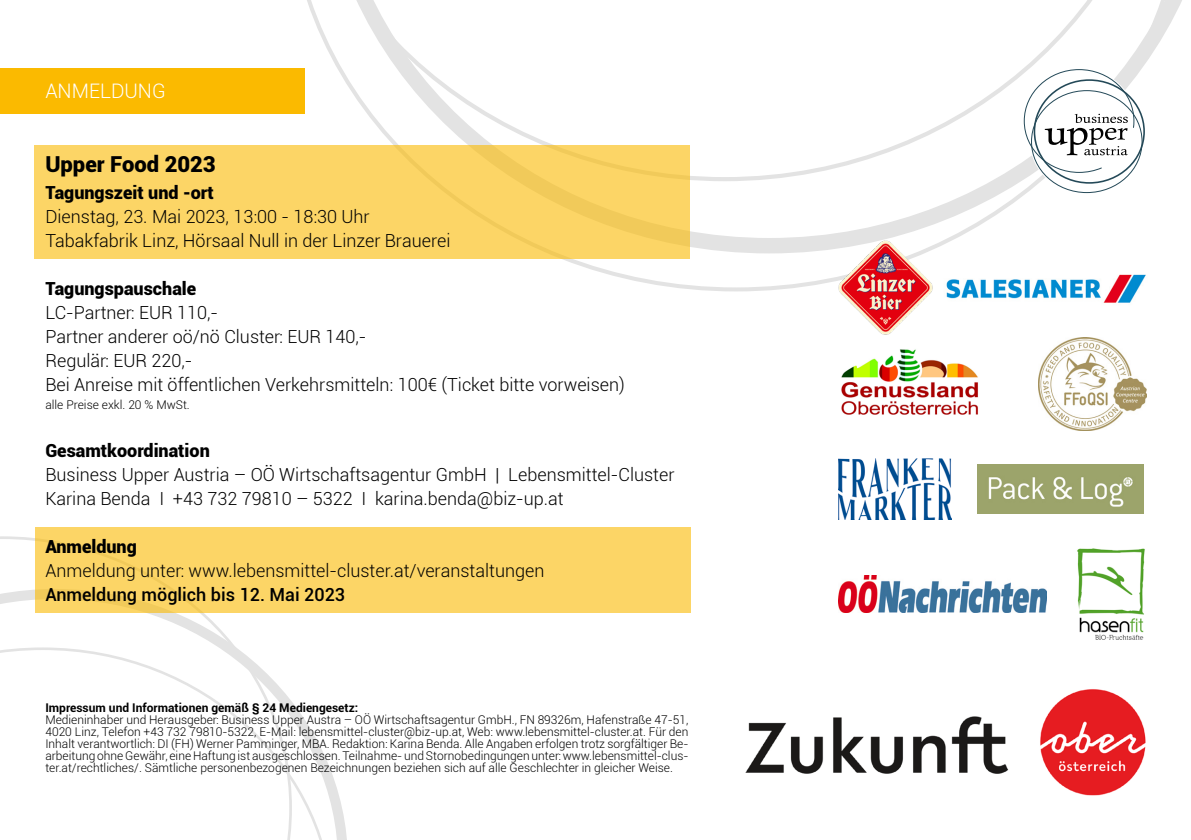
<style>
.page{position:relative;width:1191px;height:840px;background:#fff}
.page>*{position:absolute;margin:0;border:0;box-sizing:border-box;transform-origin:0 0}
.t1{font:900 22px "Roboto";color:#000}
.Reiter{font:300 20px "Roboto";color:#fff}
.t2{font:300 18px/24px "Roboto";color:#000}
.t3{font:900 18px "Roboto";color:#000}
.t4{font:500 18px "Roboto";color:#000}
.Kleingedrucktes{font:300 12px/12px "Roboto";color:#000;text-align:justify}
.Kleingedrucktes-2{font:700 12px "Roboto";color:#000}
.s1{font-weight:900}
</style>
<div class="page">
<svg style="left:292px;top:612px;width:56px;height:227px"></svg>
<svg style="left:292px;top:647px;width:42px;height:192px"></svg>
<svg style="left:0;top:536px;width:292px;height:303px"></svg>
<svg style="left:563px;top:0;width:619px;height:291px"></svg>
<svg style="left:278px;top:0;width:893px;height:181px"></svg>
<svg style="left:1031px;top:91px;width:111px;height:101px"></svg>
<svg style="left:1021px;top:67px;width:116px;height:108px"></svg>
<div style="left:35px;top:527px;width:656px;height:85px;background:#fcd566"></div>
<div style="left:34px;top:145px;width:656px;height:114px;background:#fcd566"></div>
<hr style="left:1190px;top:588px;width:1px;height:45px;background:#fbba00">
<div style="left:0;top:68px;width:304px;height:45px;background:#fbba00"></div>
<img style="left:745px;top:689px;width:401px;height:107px">
<img style="left:1077px;top:548px;width:68px;height:91px">
<img style="left:977px;top:464px;width:166px;height:49px">
<img style="left:1038px;top:337px;width:108px;height:93px">
<img style="left:936px;top:263px;width:222px;height:40px">
<img style="left:838px;top:575px;width:208px;height:37px">
<img style="left:838px;top:458px;width:113px;height:61px">
<img style="left:841px;top:349px;width:137px;height:66px">
<img style="left:834px;top:237px;width:102px;height:98px">
<p class="Reiter" style="left:45px;top:77px;width:122px">ANMELDUNG</p>
<p class="t1" style="left:45px;top:148px;width:172px">Upper Food 2023</p>
<p class="t3" style="left:45px;top:180px;width:170px">Tagungszeit und -ort</p>
<p class="t2" style="left:45px;top:204px;width:326px">Dienstag, 23. Mai 2023, 13:00 - 18:30 Uhr</p>
<p class="t2" style="left:45px;top:228px;width:406px">Tabakfabrik Linz, Hörsaal Null in der Linzer Brauerei</p>
<p class="t3" style="left:45px;top:276px;width:152px">Tagungspauschale</p>
<p class="t2" style="left:45px;top:300px;width:174px">LC-Partner: EUR 110,-</p>
<p class="t2" style="left:45px;top:324px;width:323px">Partner anderer oö/nö Cluster: EUR 140,-</p>
<p class="t2" style="left:45px;top:348px;width:149px">Regulär: EUR 220,-</p>
<p class="t2" style="left:45px;top:372px;width:581px">Bei Anreise mit öffentlichen Verkehrsmitteln: 100€ (Ticket bitte vorweisen)</p>
<p class="Kleingedrucktes" style="left:45px;top:398px;width:146px">alle Preise exkl. 20 % MwSt.</p>
<p class="t3" style="left:45px;top:438px;width:166px">Gesamtkoordination</p>
<p class="t2" style="left:45px;top:462px;width:630px">Business Upper Austria – OÖ Wirtschaftsagentur GmbH | Lebensmittel-Cluster</p>
<p class="t2" style="left:45px;top:486px;width:520px">Karina Benda I +43 732 79810 – 5322 I karina.benda@biz-up.at</p>
<p class="t2" style="left:45px;top:534px;width:500px"><span class="s1">Anmeldung<br></span>Anmeldung unter: www.lebensmittel-cluster.at/veranstaltungen</p>
<p class="t4" style="left:45px;top:582px;width:301px">Anmeldung möglich bis 12. Mai 2023</p>
<p class="Kleingedrucktes-2" style="left:45px;top:698px;width:314px">Impressum und Informationen gemäß § 24 Mediengesetz:</p>
<p class="Kleingedrucktes" style="left:45px;top:712px;width:644px">Medieninhaber und Herausgeber: Business Upper Austra – OÖ Wirtschaftsagentur GmbH., FN 89326m, Hafenstraße 47-51, 4020 Linz, Telefon +43 732 79810-5322, E-Mail: lebensmittel-cluster@biz-up.at, Web: www.lebensmittel-cluster.at. Für den Inhalt verantwortlich: DI (FH) Werner Pamminger, MBA. Redaktion: Karina Benda. Alle Angaben erfolgen trotz sorgfältiger Be&shy;arbeitung ohne Gewähr, eine Haftung ist ausgeschlossen. Teilnahme- und Stornobedingungen unter: www.lebensmittel-clus&shy;ter.at/rechtliches/. Sämtliche personenbezogenen Bezeichnungen beziehen sich auf alle Geschlechter in gleicher Weise.</p>
</div>
